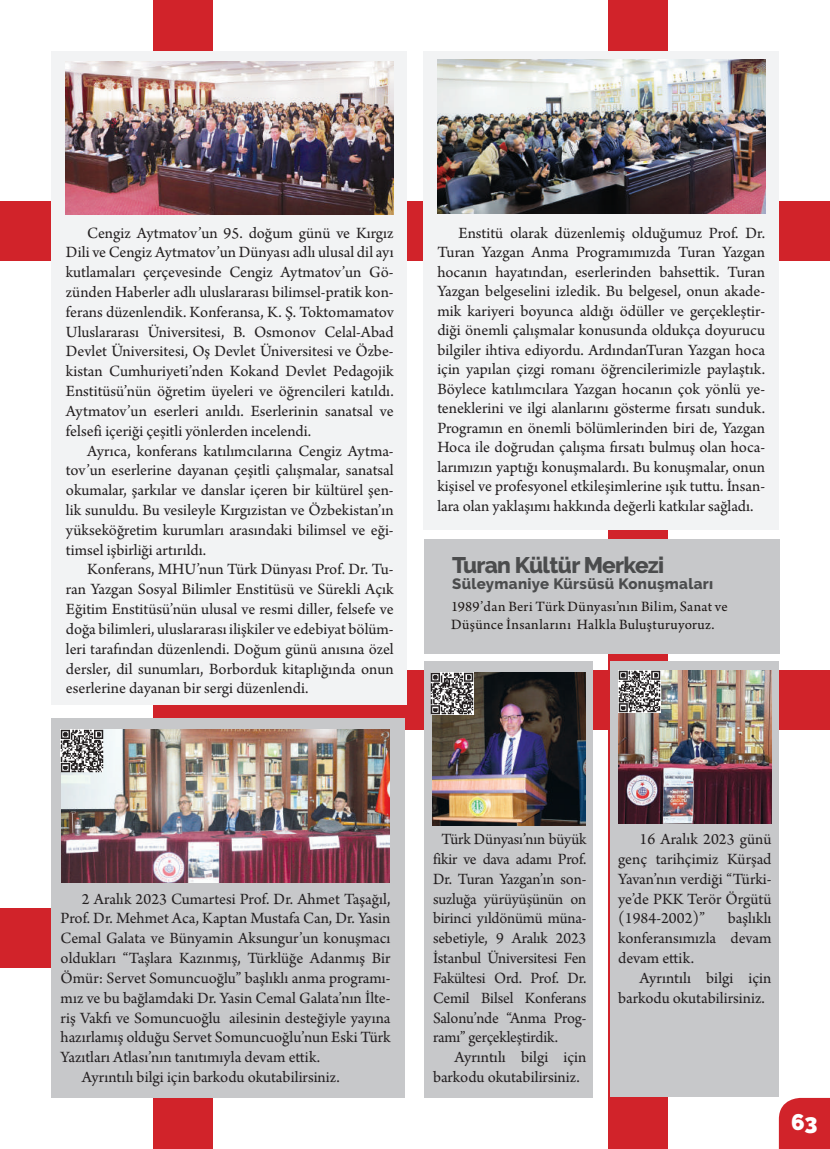
<style>
.page{position:relative;width:830px;height:1149px;background:#fff}
.page>*{position:absolute;margin:0;border:0;box-sizing:border-box;transform-origin:0 0}
.t1{font:800 22.5px "Raleway";letter-spacing:-.03em;color:#4b4c4d}
.t2{font:900 22.5px "Raleway";color:#fff}
.t3{font:16.5px/19.8px "Arno Pro";color:#231f20;text-align:justify}
.t4{font:15px/18px "Arno Pro";letter-spacing:.025em;color:#1b1513}
.t5{font:800 15px "Raleway";letter-spacing:.02em;color:#4b4c4d}
</style>
<div class="page">
<svg style="left:778px;top:1097px;width:51px;height:51px;background:#d43238"></svg>
<div style="left:0;top:201px;width:829px;height:59px;background:#d1232a"></div>
<div style="left:165px;top:670px;width:664px;height:59px;background:#d1232a"></div>
<div style="left:0;top:908px;width:285px;height:59px;background:#d1232a"></div>
<div style="left:153px;top:0;width:60px;height:1148px;background:#d1232a"></div>
<div style="left:608px;top:0;width:60px;height:1148px;background:#d1232a"></div>
<div style="left:51px;top:51px;width:355px;height:653px;background:#f2f3f4"></div>
<div style="left:423px;top:51px;width:355px;height:478px;background:#f2f3f4"></div>
<img style="left:437px;top:60px;width:327px;height:153px">
<img style="left:66px;top:61px;width:327px;height:153px">
<div style="left:424px;top:539px;width:355px;height:114px;background:#c7c8ca"></div>
<div style="left:51px;top:717px;width:353px;height:380px;background:#c7c8ca"></div>
<img style="left:62px;top:729px;width:327px;height:153px">
<img style="left:61px;top:729px;width:42px;height:43px">
<div style="left:610px;top:661px;width:168px;height:435px;background:#c7c8ca"></div>
<img style="left:618px;top:670px;width:153px;height:153px">
<div style="left:424px;top:661px;width:168px;height:436px;background:#c7c8ca"></div>
<img style="left:432px;top:672px;width:153px;height:153px">
<img style="left:431px;top:672px;width:42px;height:42px">
<img style="left:618px;top:670px;width:42px;height:42px">
<p class="t3" style="left:66px;top:223px;width:329px;text-indent:21px">Cengiz Aytmatov’un 95. doğum günü ve Kırgız Dili ve Cengiz Aytmatov’un Dünyası adlı ulusal dil ayı kutlamaları çerçevesinde Cengiz Aytmatov’un Gö&shy;zünden Haberler adlı uluslararası bilimsel-pratik kon&shy;ferans düzenlendik. Konferansa, K. Ş. Toktomamatov Uluslararası Üniversitesi, B. Osmonov Celal-Abad Devlet Üniversitesi, Oş Devlet Üniversitesi ve Özbe&shy;kistan Cumhuriyeti’nden Kokand Devlet Pedagojik Enstitüsü’nün öğretim üyeleri ve öğrencileri katıldı.<br>Aytmatov’un eserleri anıldı. Eserlerinin sanatsal ve felsefi içeriği çeşitli yönlerden incelendi.</p>
<p class="t3" style="left:66px;top:441px;width:329px;text-indent:21px">Ayrıca, konferans katılımcılarına Cengiz Aytma&shy;tov’un eserlerine dayanan çeşitli çalışmalar, sanatsal okumalar, şarkılar ve danslar içeren bir kültürel şen&shy;lik sunuldu. Bu vesileyle Kırgızistan ve Özbekistan’ın yükseköğretim kurumları arasındaki bilimsel ve eği&shy;timsel işbirliği artırıldı.</p>
<p class="t3" style="left:66px;top:560px;width:329px;text-indent:21px">Konferans, MHU’nun Türk Dünyası Prof. Dr. Tu&shy;ran Yazgan Sosyal Bilimler Enstitüsü ve Sürekli Açık Eğitim Enstitüsü’nün ulusal ve resmi diller, felsefe ve doğa bilimleri, uluslararası ilişkiler ve edebiyat bölüm&shy;leri tarafından düzenlendi. Doğum günü anısına özel dersler, dil sunumları, Borborduk kitaplığında onun eserlerine dayanan bir sergi düzenlendi.</p>
<h1 class="t1" style="left:452px;top:552px;width:213px">Turan Kültür Merkezi</h1>
<p class="t3" style="left:437px;top:224px;width:329px;text-indent:21px">Enstitü olarak düzenlemiş olduğumuz Prof. Dr.<br>Turan Yazgan Anma Programımızda Turan Yazgan hocanın hayatından, eserlerinden bahsettik. Turan Yazgan belgeselini izledik. Bu belgesel, onun akade&shy;mik kariyeri boyunca aldığı ödüller ve gerçekleştir&shy;diği önemli çalışmalar konusunda oldukça doyurucu bilgiler ihtiva ediyordu. ArdındanTuran Yazgan hoca için yapılan çizgi romanı öğrencilerimizle paylaştık.<br>Böylece katılımcılara Yazgan hocanın çok yönlü ye&shy;teneklerini ve ilgi alanlarını gösterme fırsatı sunduk.<br>Programın en önemli bölümlerinden biri de, Yazgan Hoca ile doğrudan çalışma fırsatı bulmuş olan hoca&shy;larımızın yaptığı konuşmalardı. Bu konuşmalar, onun kişisel ve profesyonel etkileşimlerine ışık tuttu. İnsan&shy;lara olan yaklaşımı hakkında değerli katkılar sağladı.</p>
<p class="t5" style="left:452px;top:575px;width:262px">Süleymaniye Kürsüsü Konuşmaları</p>
<p class="t4" style="left:451px;top:597px;width:278px">1989’dan Beri Türk Dünyası’nın Bilim, Sanat ve<br>Düşünce İnsanlarını Halkla Buluşturuyoruz.</p>
<p class="t3" style="left:82px;top:889px;width:310px">2 Aralık 2023 Cumartesi Prof. Dr. Ahmet Taşağıl,</p>
<p class="t3" style="left:61px;top:909px;width:331px">Prof. Dr. Mehmet Aca, Kaptan Mustafa Can, Dr. Yasin</p>
<p class="t3" style="left:61px;top:929px;width:331px">Cemal Galata ve Bünyamin Aksungur’un konuşmacı</p>
<p class="t3" style="left:61px;top:948px;width:331px">oldukları “Taşlara Kazınmış, Türklüğe Adanmış Bir</p>
<p class="t3" style="left:61px;top:968px;width:331px">Ömür: Servet Somuncuoğlu” başlıklı anma programı-</p>
<p class="t3" style="left:61px;top:988px;width:331px">mız ve bu bağlamdaki Dr. Yasin Cemal Galata’nın İlte-</p>
<p class="t3" style="left:61px;top:1008px;width:331px">riş Vakfı ve Somuncuoğlu ailesinin desteğiyle yayına</p>
<p class="t3" style="left:61px;top:1028px;width:331px">hazırlamış olduğu Servet Somuncuoğlu’nun Eski Türk</p>
<p class="t3" style="left:61px;top:1047px;width:261px">Yazıtları Atlası’nın tanıtımıyla devam ettik.</p>
<p class="t3" style="left:82px;top:1067px;width:259px">Ayrıntılı bilgi için barkodu okutabilirsiniz.</p>
<p class="t3" style="left:433px;top:830px;width:155px;text-indent:9px">Türk Dünyası’nın büyük fikir ve dava adamı Prof.<br>Dr. Turan Yazgan’ın son&shy;suzluğa yürüyüşünün on birinci yıldönümü müna&shy;sebetiyle, 9 Aralık 2023<br>İstanbul Üniversitesi Fen Fakültesi Ord. Prof. Dr.<br>Cemil Bilsel Konferans Salonu’nde “Anma Prog&shy;ramı” gerçekleştirdik.</p>
<p class="t3" style="left:433px;top:1047px;width:155px;text-indent:21px">Ayrıntılı bilgi için barkodu okutabilirsiniz.</p>
<p class="t3" style="left:618px;top:830px;width:155px;text-indent:21px">16 Aralık 2023 günü genç tarihçimiz Kürşad Yavan’nın verdiği “Türki&shy;ye’de PKK Terör Örgütü (1984-2002)”</p>
<p class="t3" style="left:618px;top:909px;width:155px;text-indent:110px">başlıklı konferansımızla devam devam ettik.</p>
<p class="t3" style="left:618px;top:968px;width:155px;text-indent:21px">Ayrıntılı bilgi için barkodu okutabilirsiniz.</p>
<h1 class="t2" style="left:790px;top:1108px;width:28px">63</h1>
</div>
